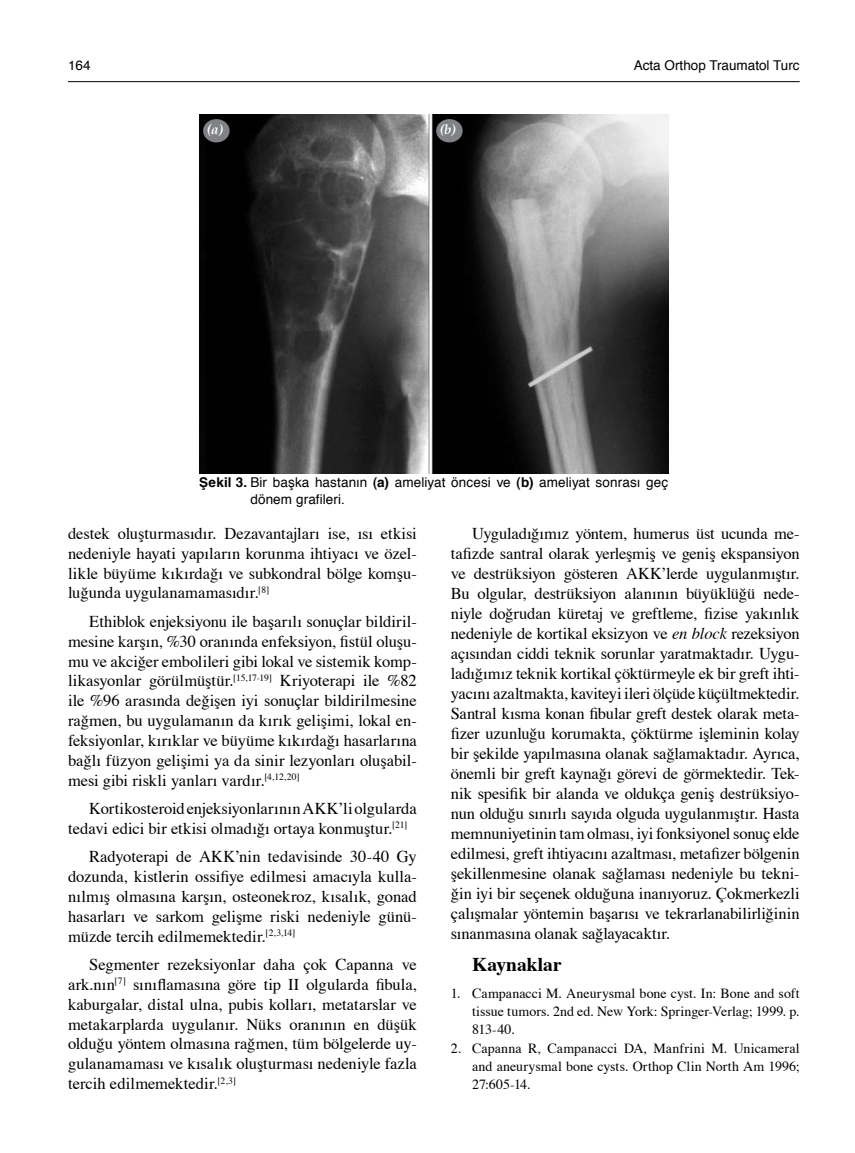
<style>
.page{position:relative;width:855px;height:1153px;background:#fff}
.page>*{position:absolute;margin:0;border:0;box-sizing:border-box;transform-origin:0 0}
.t1{font:700 19.5px "Times";letter-spacing:.005em;color:#000}
.t2{font:16.5px/19.8px "Times";letter-spacing:-.005em;color:#000;text-align:justify}
.t3{font:13.95px/17.9px "Times";color:#000;text-align:justify}
.t4{font:13.5px/16.2px "Helvetica";letter-spacing:.005em;color:#000}
.t5{font:italic 700 13.5px "Palatino";color:#fff}
.s1{font-weight:700}
.s2{font-style:italic}
</style>
<div class="page">
<hr style="left:68px;top:81px;width:731px;height:1px;background:#000">
<img style="left:199px;top:115px;width:469px;height:358px">
<div style="left:203px;top:119px;width:27px;height:23px;background:#808285;border-radius:50%"></div>
<div style="left:436px;top:119px;width:26px;height:23px;background:#808285;border-radius:50%"></div>
<p class="t4" style="left:68px;top:57px;width:24px">164</p>
<p class="t4" style="left:634px;top:57px;width:167px">Acta Orthop Traumatol Turc</p>
<p class="t5" style="left:207px;top:122px;width:18px">(a)</p>
<p class="t5" style="left:440px;top:122px;width:17px">(b)</p>
<p class="t4" style="left:250px;top:474px;width:419px;text-indent:-51px"><span class="s1">Şekil 3.</span> Bir başka hastanın <span class="s1">(a)</span> ameliyat öncesi ve <span class="s1">(b)</span> ameliyat sonrası geç dönem grafileri.</p>
<p class="t2" style="left:68px;top:522px;width:350px">destek oluşturmasıdır. Dezavantajları ise, ısı etkisi nedeniyle hayati yapıların korunma ihtiyacı ve özel&shy;likle büyüme kıkırdağı ve subkondral bölge komşu&shy;luğunda uygulanamamasıdır.<sup>[8]</sup></p>
<p class="t2" style="left:68px;top:610px;width:350px;text-indent:21px">Ethiblok enjeksiyonu ile başarılı sonuçlar bildiril&shy;mesine karşın, %30 oranında enfeksiyon, fistül oluşu&shy;mu ve akciğer embolileri gibi lokal ve sistemik komp&shy;likasyonlar görülmüştür.<sup>[15,17-19]</sup> Kriyoterapi ile %82 ile %96 arasında değişen iyi sonuçlar bildirilmesine rağmen, bu uygulamanın da kırık gelişimi, lokal en&shy;feksiyonlar, kırıklar ve büyüme kıkırdağı hasarlarına bağlı füzyon gelişimi ya da sinir lezyonları oluşabil&shy;mesi gibi riskli yanları vardır.<sup>[4,12,20]</sup></p>
<p class="t2" style="left:68px;top:797px;width:350px;text-indent:21px">Kortikosteroid enjeksiyonlarının AKK’li olgularda tedavi edici bir etkisi olmadığı ortaya konmuştur.<sup>[21]</sup></p>
<p class="t2" style="left:68px;top:845px;width:350px;text-indent:21px">Radyoterapi de AKK’nin tedavisinde 30-40 Gy dozunda, kistlerin ossifiye edilmesi amacıyla kulla&shy;nılmış olmasına karşın, osteonekroz, kısalık, gonad hasarları ve sarkom gelişme riski nedeniyle günü&shy;müzde tercih edilmemektedir.<sup>[2,3,14]</sup></p>
<p class="t2" style="left:68px;top:953px;width:350px;text-indent:21px">Segmenter rezeksiyonlar daha çok Capanna ve ark.nın<sup>[7]</sup> sınıflamasına göre tip II olgularda fibula, kaburgalar, distal ulna, pubis kolları, metatarslar ve metakarplarda uygulanır. Nüks oranının en düşük olduğu yöntem olmasına rağmen, tüm bölgelerde uy&shy;gulanamaması ve kısalık oluşturması nedeniyle fazla tercih edilmemektedir.<sup>[2,3]</sup></p>
<p class="t2" style="left:451px;top:522px;width:350px;text-indent:21px">Uyguladığımız yöntem, humerus üst ucunda me&shy;tafizde santral olarak yerleşmiş ve geniş ekspansiyon ve destrüksiyon gösteren AKK’lerde uygulanmıştır.<br>Bu olgular, destrüksiyon alanının büyüklüğü nede&shy;niyle doğrudan küretaj ve greftleme, fizise yakınlık nedeniyle de kortikal eksizyon ve <span class="s2">en block</span> rezeksiyon açısından ciddi teknik sorunlar yaratmaktadır. Uygu&shy;ladığımız teknik kortikal çöktürmeyle ek bir greft ihti&shy;yacını azaltmakta, kaviteyi ileri ölçüde küçültmektedir.<br>Santral kısma konan fibular greft destek olarak meta&shy;fizer uzunluğu korumakta, çöktürme işleminin kolay bir şekilde yapılmasına olanak sağlamaktadır. Ayrıca, önemli bir greft kaynağı görevi de görmektedir. Tek&shy;nik spesifik bir alanda ve oldukça geniş destrüksiyo&shy;nun olduğu sınırlı sayıda olguda uygulanmıştır. Hasta memnuniyetinin tam olması, iyi fonksiyonel sonuç elde edilmesi, greft ihtiyacını azaltması, metafizer bölgenin şekillenmesine olanak sağlaması nedeniyle bu tekni&shy;ğin iyi bir seçenek olduğuna inanıyoruz. Çokmerkezli çalışmalar yöntemin başarısı ve tekrarlanabilirliğinin sınanmasına olanak sağlayacaktır.</p>
<p class="t1" style="left:472px;top:946px;width:91px">Kaynaklar</p>
<p class="t3" style="left:472px;top:982px;width:329px;text-indent:-21px">1. Campanacci M. Aneurysmal bone cyst. In: Bone and soft tissue tumors. 2nd ed. New York: Springer-Verlag; 1999. p.<br>813-40.</p>
<p class="t3" style="left:472px;top:1038px;width:329px;text-indent:-21px">2. Capanna R, Campanacci DA, Manfrini M. Unicameral and aneurysmal bone cysts. Orthop Clin North Am 1996; 27:605-14.</p>
</div>
